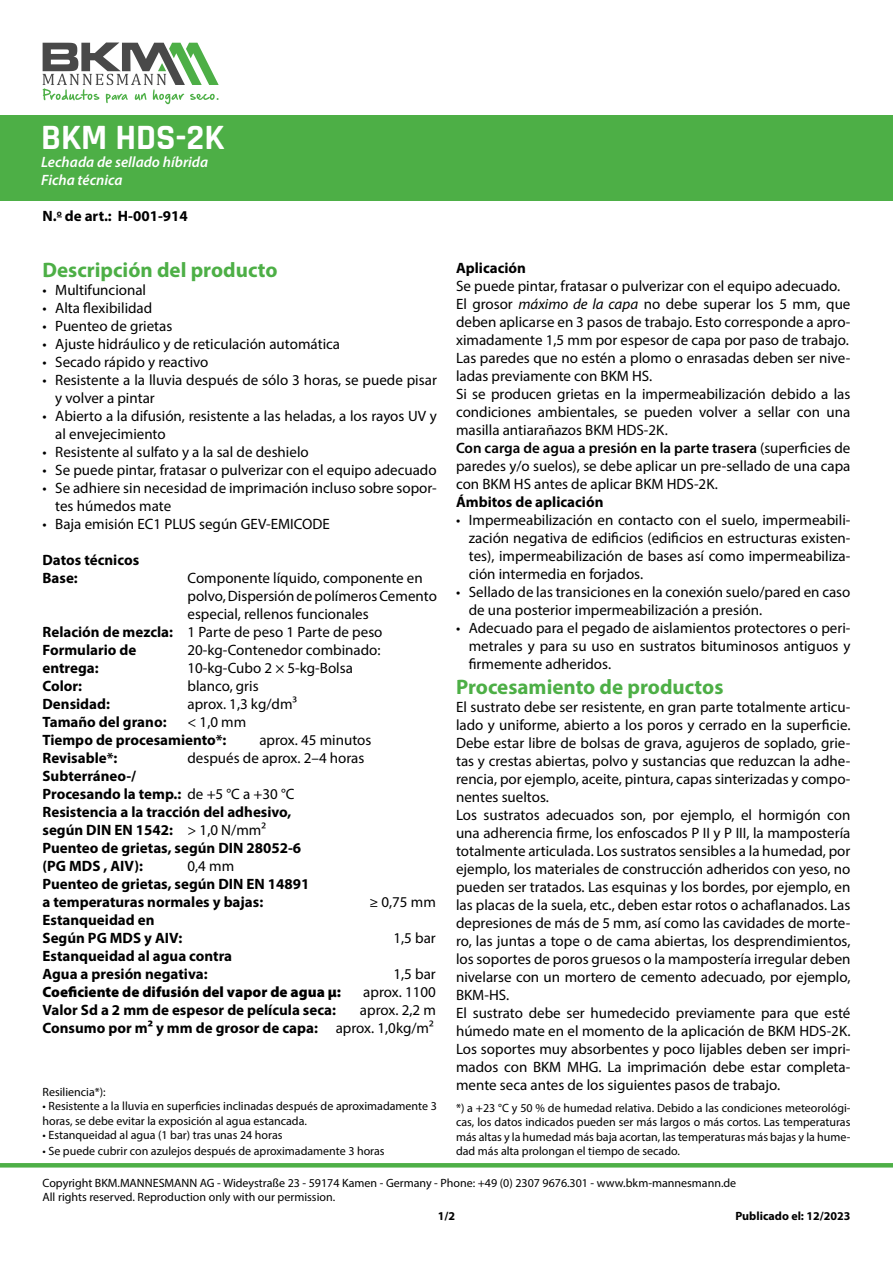
<style>
.page{position:relative;width:893px;height:1263px;background:#fff}
.page>*{position:absolute;margin:0;border:0;box-sizing:border-box;transform-origin:0 0}
.t1{font:700 36px "Rajdhani";color:#fff}
.t2{font:700 21px "Myriad Pro";color:#4daf46}
.t3{font:15px/18px "Myriad Pro";color:#000}
.t4{font:700 15px/18px "Myriad Pro";color:#000}
.t5{font:900 15px "Myriad Pro";color:#000}
.t6{font:italic 600 15px/18px "Myriad Pro";color:#fff}
.t7{font:12px/14.4px "Myriad Pro";color:#000}
.t8{font:700 12px "Myriad Pro";color:#000}
.s1{font-weight:700}
.s2{font-weight:400}
.s3{font-style:italic}
.s4{font-weight:600}
</style>
<div class="page">
<hr style="left:0;top:1163px;width:893px;height:4px;background:#4daf46">
<svg style="left:43px;top:43px;width:176px;height:61px"></svg>
<div style="left:0;top:116px;width:893px;height:85px;background:#4daf46"></div>
<h1 class="t1" style="left:41px;top:116px;width:185px">BKM HDS-2K</h1>
<p class="t6" style="left:41px;top:153px;width:168px">Lechada de sellado híbrida<br>Ficha técnica</p>
<p class="t4" style="left:43px;top:206px;width:147px">N.<sup>o</sup> de art.: H-001-914</p>
<h2 class="t2" style="left:43px;top:256px;width:236px">Descripción del producto</h2>
<p class="t3" style="left:43px;top:281px;width:105px">• Multifuncional</p>
<p class="t3" style="left:43px;top:299px;width:111px">• Alta flexibilidad</p>
<p class="t3" style="left:43px;top:317px;width:131px">• Puenteo de grietas</p>
<p class="t3" style="left:43px;top:335px;width:299px">• Ajuste hidráulico y de reticulación automática</p>
<p class="t3" style="left:43px;top:353px;width:167px">• Secado rápido y reactivo</p>
<p class="t3" style="left:55px;top:371px;width:383px;text-indent:-13px">• Resistente a la lluvia después de sólo 3 horas, se puede pisar y volver a pintar</p>
<p class="t3" style="left:55px;top:407px;width:383px;text-indent:-13px">• Abierto a la difusión, resistente a las heladas, a los rayos UV y al envejecimiento</p>
<p class="t3" style="left:43px;top:443px;width:268px">• Resistente al sulfato y a la sal de deshielo</p>
<p class="t3" style="left:43px;top:461px;width:396px">• Se puede pintar, fratasar o pulverizar con el equipo adecuado</p>
<p class="t3" style="left:55px;top:479px;width:383px;text-indent:-13px">• Se adhiere sin necesidad de imprimación incluso sobre sopor&shy;tes húmedos mate</p>
<p class="t3" style="left:43px;top:515px;width:289px">• Baja emisión EC1 PLUS según GEV-EMICODE</p>
<p class="t4" style="left:43px;top:551px;width:98px">Datos técnicos<br>Base:</p>
<p class="t3" style="left:188px;top:569px;width:237px">Componente líquido, componente en</p>
<p class="t3" style="left:188px;top:587px;width:251px">polvo, Dispersión de polímeros Cemento</p>
<p class="t3" style="left:188px;top:605px;width:183px">especial, rellenos funcionales</p>
<p class="t3" style="left:43px;top:623px;width:341px"><span class="s1">Relación de mezcla:</span> 1 Parte de peso 1 Parte de peso</p>
<p class="t4" style="left:43px;top:641px;width:95px">Formulario de</p>
<p class="t3" style="left:188px;top:641px;width:195px">20-kg-Contenedor combinado:</p>
<p class="t4" style="left:43px;top:659px;width:58px">entrega:</p>
<p class="t3" style="left:188px;top:659px;width:167px">10-kg-Cubo 2 × 5-kg-Bolsa</p>
<p class="t4" style="left:43px;top:677px;width:41px">Color:</p>
<p class="t3" style="left:188px;top:677px;width:73px">blanco, gris</p>
<p class="t4" style="left:43px;top:695px;width:69px">Densidad:</p>
<p class="t3" style="left:188px;top:695px;width:111px">aprox. 1,3 kg/dm3</p>
<p class="t4" style="left:43px;top:713px;width:126px">Tamaño del grano:</p>
<p class="t3" style="left:188px;top:713px;width:60px">&lt; 1,0 mm</p>
<p class="t4" style="left:43px;top:731px;width:186px">Tiempo de procesamiento*:</p>
<p class="t3" style="left:259px;top:731px;width:114px">aprox. 45 minutos</p>
<p class="t4" style="left:43px;top:749px;width:76px">Revisable*:</p>
<p class="t3" style="left:188px;top:749px;width:178px">después de aprox. 2–4 horas</p>
<p class="t4" style="left:43px;top:767px;width:260px">Subterráneo-/<br>Procesando la temp.: <span class="s2">de +5 °C a +30 °C<br></span>Resistencia a la tracción del adhesivo, según DIN EN 1542: <span class="s2">&gt; 1,0 N/mm2<br></span>Puenteo de grietas, según DIN 28052-6 (PG MDS , AIV):</p>
<p class="t3" style="left:188px;top:857px;width:48px">0,4 mm</p>
<p class="t4" style="left:43px;top:875px;width:268px">Puenteo de grietas, según DIN EN 14891 a temperaturas normales y bajas:</p>
<p class="t3" style="left:369px;top:893px;width:68px">≥ 0,75 mm</p>
<p class="t4" style="left:43px;top:911px;width:141px">Estanqueidad en<br>Según PG MDS y AIV:</p>
<p class="t4" style="left:43px;top:947px;width:191px">Estanqueidad al agua contra<br>Agua a presión negativa:</p>
<p class="t3" style="left:393px;top:929px;width:44px">1,5 bar</p>
<p class="t3" style="left:393px;top:965px;width:44px">1,5 bar</p>
<p class="t5" style="left:43px;top:982px;width:300px">Coeficiente de difusión del vapor de agua μ:</p>
<p class="t3" style="left:363px;top:983px;width:74px">aprox. 1100</p>
<p class="t4" style="left:43px;top:1001px;width:295px">Valor Sd a 2 mm de espesor de película seca:</p>
<p class="t4" style="left:43px;top:1001px;width:395px;text-align:right"><span class="s2">aprox. 2,2 m<br></span>Consumo por m² y mm de grosor de capa: <span class="s2">aprox. 1,0kg/m2</span></p>
<p class="t7" style="left:43px;top:1084px;width:65px">Resiliencia*):</p>
<p class="t7" style="left:43px;top:1099px;width:396px">• Resistente a la lluvia en superficies inclinadas después de aproximadamente 3 horas, se debe evitar la exposición al agua estancada.</p>
<p class="t7" style="left:43px;top:1127px;width:242px">• Estanqueidad al agua (1 bar) tras unas 24 horas</p>
<p class="t7" style="left:43px;top:1144px;width:344px">• Se puede cubrir con azulejos después de aproximadamente 3 horas</p>
<p class="t4" style="left:456px;top:258px;width:72px">Aplicación</p>
<p class="t3" style="left:456px;top:276px;width:396px">Se puede pintar, fratasar o pulverizar con el equipo adecuado.<br>El grosor <span class="s3">máximo de la capa</span> no debe superar los 5 mm, que deben aplicarse en 3 pasos de trabajo. Esto corresponde a apro&shy;ximadamente 1,5 mm por espesor de capa por paso de trabajo.<br>Las paredes que no estén a plomo o enrasadas deben ser nive&shy;ladas previamente con BKM HS.<br>Si se producen grietas en la impermeabilización debido a las condiciones ambientales, se pueden volver a sellar con una masilla antiarañazos BKM HDS-2K.<br><span class="s4">Con carga de agua a presión en la parte trasera</span> (superficies de paredes y/o suelos), se debe aplicar un pre-sellado de una capa con BKM HS antes de aplicar BKM HDS-2K.</p>
<p class="t4" style="left:456px;top:492px;width:149px">Ámbitos de aplicación</p>
<p class="t3" style="left:469px;top:510px;width:383px;text-align:justify;text-indent:-13px">• Impermeabilización en contacto con el suelo, impermeabili&shy;zación negativa de edificios (edificios en estructuras existen&shy;tes), impermeabilización de bases así como impermeabiliza&shy;ción intermedia en forjados.</p>
<p class="t3" style="left:469px;top:582px;width:383px;text-indent:-13px">• Sellado de las transiciones en la conexión suelo/pared en caso de una posterior impermeabilización a presión.</p>
<p class="t3" style="left:469px;top:618px;width:383px;text-align:justify;text-indent:-13px">• Adecuado para el pegado de aislamientos protectores o peri&shy;metrales y para su uso en sustratos bituminosos antiguos y firmemente adheridos.</p>
<h2 class="t2" style="left:456px;top:673px;width:269px">Procesamiento de productos</h2>
<p class="t3" style="left:456px;top:698px;width:396px">El sustrato debe ser resistente, en gran parte totalmente articu&shy;lado y uniforme, abierto a los poros y cerrado en la superficie.<br>Debe estar libre de bolsas de grava, agujeros de soplado, grie&shy;tas y crestas abiertas, polvo y sustancias que reduzcan la adhe&shy;rencia, por ejemplo, aceite, pintura, capas sinterizadas y compo&shy;nentes sueltos.<br>Los sustratos adecuados son, por ejemplo, el hormigón con una adherencia firme, los enfoscados P II y P III, la mampostería totalmente articulada. Los sustratos sensibles a la humedad, por ejemplo, los materiales de construcción adheridos con yeso, no pueden ser tratados. Las esquinas y los bordes, por ejemplo, en las placas de la suela, etc., deben estar rotos o achaflanados. Las depresiones de más de 5 mm, así como las cavidades de morte&shy;ro, las juntas a tope o de cama abiertas, los desprendimientos, los soportes de poros gruesos o la mampostería irregular deben nivelarse con un mortero de cemento adecuado, por ejemplo, BKM-HS.<br>El sustrato debe ser humedecido previamente para que esté húmedo mate en el momento de la aplicación de BKM HDS-2K.<br>Los soportes muy absorbentes y poco lijables deben ser impri&shy;mados con BKM MHG. La imprimación debe estar completa&shy;mente seca antes de los siguientes pasos de trabajo.</p>
<p class="t7" style="left:456px;top:1100px;width:396px;text-align:justify">*) a +23 °C y 50 % de humedad relativa. Debido a las condiciones meteorológi&shy;cas, los datos indicados pueden ser más largos o más cortos. Las temperaturas más altas y la humedad más baja acortan, las temperaturas más bajas y la hume&shy;dad más alta prolongan el tiempo de secado.</p>
<p class="t7" style="left:43px;top:1175px;width:695px">Copyright BKM.MANNESMANN AG - Wideystraße 23 - 59174 Kamen - Germany - Phone: +49 (0) 2307 9676.301 - www.bkm-mannesmann.de<br>All rights reserved. Reproduction only with our permission.</p>
<p class="t8" style="left:438px;top:1208px;width:19px">1/2</p>
<p class="t8" style="left:735px;top:1208px;width:117px">Publicado el: 12/2023</p>
</div>
